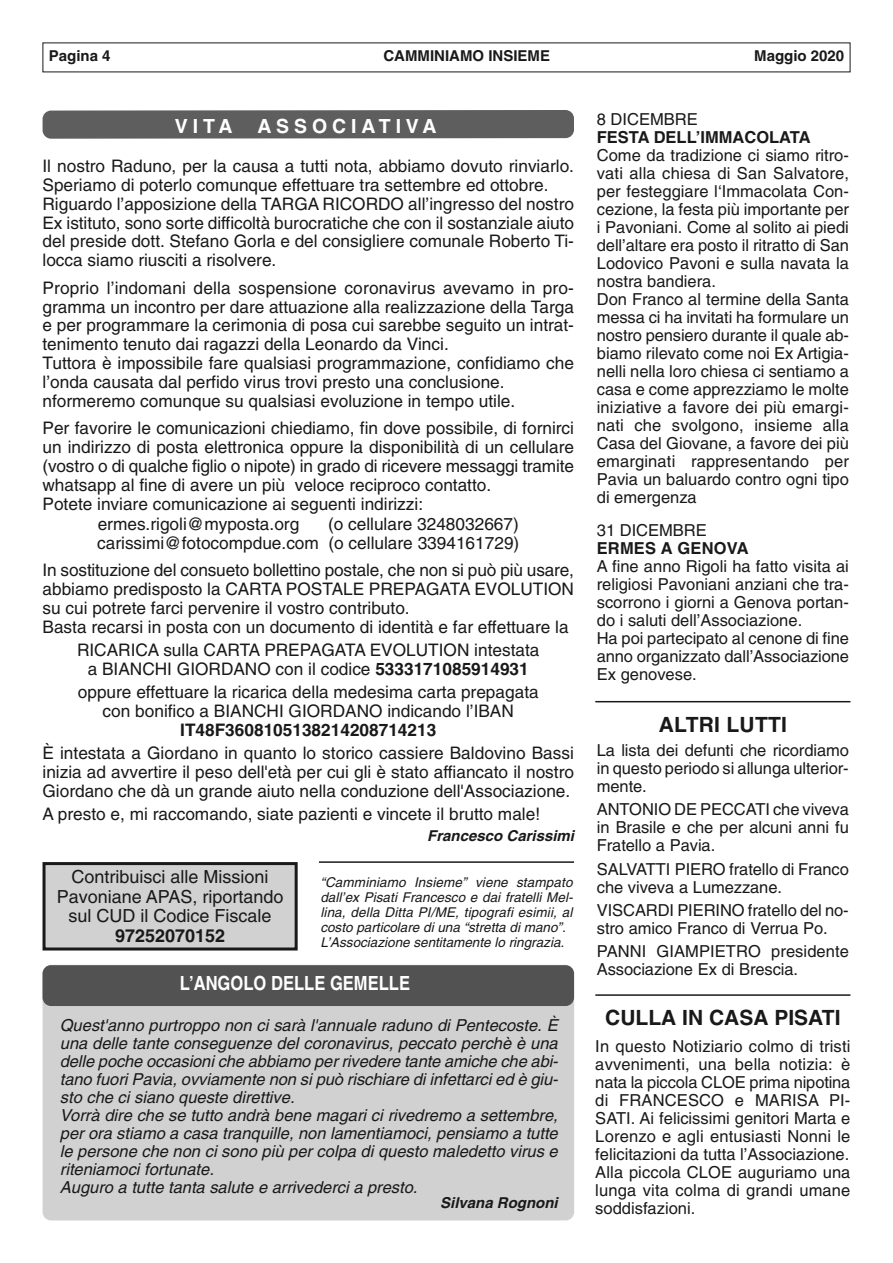
<style>
.page{position:relative;width:893px;height:1263px;background:#fff}
.page>*{position:absolute;margin:0;border:0;box-sizing:border-box;transform-origin:0 0}
.t1{font:700 21px "Helvetica";color:#191919}
.t2{font:700 19.5px "Helvetica";color:#fff;scale:.85 1}
.t3{font:700 19.5px "Helvetica";letter-spacing:.25em;color:#fff}
.t4{font:700 19.5px "Helvetica";color:#fff}
.t5{font:18px/19.5px "Helvetica";color:#191919;text-align:center}
.t6{font:700 18px "Helvetica";color:#191919}
.t7{font:17.25px/18.9px "Helvetica";color:#191919}
.t8{font:700 17.25px "Helvetica";color:#191919}
.t9{font:16.5px/18px "Helvetica";color:#191919}
.t10{font:italic 16.5px/18px "Helvetica";color:#191919}
.t11{font:700 16.5px "Helvetica";color:#191919}
.t12{font:700 15px "Helvetica";color:#191919}
.t13{font:italic 700 15px "Helvetica";color:#191919}
.t14{font:italic 13.5px/15px "Helvetica";letter-spacing:.005em;color:#191919}
.s1{font-weight:700}
</style>
<div class="page">
<div style="left:43px;top:965px;width:531px;height:255px;background:#d1d1d1;border-radius:9px"></div>
<div style="left:43px;top:965px;width:531px;height:41px;background:#525252;border-radius:9px"></div>
<hr style="left:319px;top:861px;width:255px;height:2px;background:#191919">
<hr style="left:595px;top:994px;width:255px;height:2px;background:#191919">
<div style="left:43px;top:110px;width:531px;height:29px;background:#5e5e5e"></div>
<hr style="left:595px;top:701px;width:255px;height:1px;background:#191919">
<div style="left:46px;top:865px;width:249px;height:82px;background:#d1d1d1"></div>
<div style="left:43px;top:862px;width:255px;height:88px;border:3px solid #191919"></div>
<p class="t12" style="left:49px;top:50px;width:63px">Pagina 4</p>
<p class="t12" style="left:383px;top:50px;width:168px">CAMMINIAMO INSIEME</p>
<p class="t12" style="left:754px;top:50px;width:92px">Maggio 2020</p>
<p class="t4" style="left:175px;top:119px;width:59px">VITA</p>
<p class="t3" style="left:257px;top:119px;width:181px">ASSOCIATIVA</p>
<p class="t7" style="left:43px;top:158px;width:533px">Il nostro Raduno, per la causa a tutti nota, abbiamo dovuto rinviarlo.<br>Speriamo di poterlo comunque effettuare tra settembre ed ottobre.<br>Riguardo l’apposizione della TARGA RICORDO all’ingresso del nostro Ex istituto, sono sorte difficoltà burocratiche che con il sostanziale aiuto del preside dott. Stefano Gorla e del consigliere comunale Roberto Ti&shy;locca siamo riusciti a risolvere.</p>
<p class="t7" style="left:43px;top:280px;width:533px">Proprio l’indomani della sospensione coronavirus avevamo in pro&shy;gramma un incontro per dare attuazione alla realizzazione della Targa e per programmare la cerimonia di posa cui sarebbe seguito un intrat&shy;tenimento tenuto dai ragazzi della Leonardo da Vinci.<br>Tuttora è impossibile fare qualsiasi programmazione, confidiamo che l’onda causata dal perfido virus trovi presto una conclusione. nformeremo comunque su qualsiasi evoluzione in tempo utile.</p>
<p class="t7" style="left:43px;top:420px;width:533px">Per favorire le comunicazioni chiediamo, fin dove possibile, di fornirci</p>
<p class="t7" style="left:43px;top:439px;width:533px">un indirizzo di posta elettronica oppure la disponibilità di un cellulare</p>
<p class="t7" style="left:43px;top:458px;width:533px">(vostro o di qualche figlio o nipote) in grado di ricevere messaggi tramite</p>
<p class="t7" style="left:43px;top:477px;width:450px">whatsapp al fine di avere un più veloce reciproco contatto.</p>
<p class="t7" style="left:43px;top:496px;width:382px">Potete inviare comunicazione ai seguenti indirizzi:</p>
<p class="t7" style="left:98px;top:516px;width:203px">ermes.rigoli@myposta.org</p>
<p class="t7" style="left:97px;top:516px;width:424px;text-align:right">(o cellulare 3248032667)<br>carissimi@fotocompdue.com (o cellulare 3394161729)</p>
<p class="t7" style="left:43px;top:562px;width:533px">In sostituzione del consueto bollettino postale, che non si può più usare, abbiamo predisposto la CARTA POSTALE PREPAGATA EVOLUTION su cui potrete farci pervenire il vostro contributo.<br>Basta recarsi in posta con un documento di identità e far effettuare la</p>
<p class="t7" style="left:77px;top:642px;width:464px;text-align:center">RICARICA sulla CARTA PREPAGATA EVOLUTION intestata a BIANCHI GIORDANO con il codice <span class="s1">5333171085914931</span></p>
<p class="t7" style="left:78px;top:684px;width:462px;text-align:center">oppure effettuare la ricarica della medesima carta prepagata con bonifico a BIANCHI GIORDANO indicando l’IBAN</p>
<p class="t8" style="left:180px;top:723px;width:258px">IT48F3608105138214208714213</p>
<p class="t7" style="left:43px;top:745px;width:533px;text-align:justify">È intestata a Giordano in quanto lo storico cassiere Baldovino Bassi inizia ad avvertire il peso dell'età per cui gli è stato affiancato il nostro Giordano che dà un grande aiuto nella conduzione dell'Associazione.</p>
<p class="t7" style="left:43px;top:806px;width:499px">A presto e, mi raccomando, siate pazienti e vincete il brutto male!</p>
<p class="t13" style="left:427px;top:830px;width:148px">Francesco Carissimi</p>
<p class="t5" style="left:57px;top:869px;width:228px">Contribuisci alle Missioni<br>Pavoniane APAS, riportando sul CUD il Codice Fiscale</p>
<p class="t6" style="left:115px;top:929px;width:112px">97252070152</p>
<p class="t14" style="left:320px;top:876px;width:254px">“Camminiamo Insieme” viene stampato dall’ex Pisati Francesco e dai fratelli Mel&shy;lina, della Ditta PI/ME, tipografi esimii, al costo particolare di una “stretta di mano”.<br>L’Associazione sentitamente lo ringrazia.</p>
<p class="t2" style="left:180px;top:976px;width:272px">L’ANGOLO DELLE GEMELLE</p>
<p class="t10" style="left:60px;top:1018px;width:499px">Quest'anno purtroppo non ci sarà l'annuale raduno di Pentecoste. È una delle tante conseguenze del coronavirus, peccato perchè è una delle poche occasioni che abbiamo per rivedere tante amiche che abi&shy;tano fuori Pavia, ovviamente non si può rischiare di infettarci ed è giu&shy;sto che ci siano queste direttive.<br>Vorrà dire che se tutto andrà bene magari ci rivedremo a settembre, per ora stiamo a casa tranquille, non lamentiamoci, pensiamo a tutte le persone che non ci sono più per colpa di questo maledetto virus e riteniamoci fortunate.<br>Auguro a tutte tanta salute e arrivederci a presto.</p>
<p class="t13" style="left:440px;top:1197px;width:119px">Silvana Rognoni</p>
<p class="t9" style="left:597px;top:112px;width:102px">8 DICEMBRE</p>
<p class="t11" style="left:597px;top:131px;width:215px">FESTA DELL’IMMACOLATA</p>
<p class="t9" style="left:597px;top:148px;width:254px">Come da tradizione ci siamo ritro&shy;vati alla chiesa di San Salvatore, per festeggiare l‘Immacolata Con&shy;cezione, la festa più importante per i Pavoniani. Come al solito ai piedi dell’altare era posto il ritratto di San<br>Lodovico Pavoni e sulla navata la nostra bandiera.<br>Don Franco al termine della Santa messa ci ha invitati ha formulare un nostro pensiero durante il quale ab&shy;biamo rilevato come noi Ex Artigia&shy;nelli nella loro chiesa ci sentiamo a casa e come apprezziamo le molte iniziative a favore dei più emargi&shy;nati che svolgono, insieme alla<br>Casa del Giovane, a favore dei più emarginati rappresentando per<br>Pavia un baluardo contro ogni tipo di emergenza</p>
<p class="t9" style="left:597px;top:523px;width:112px">31 DICEMBRE</p>
<p class="t11" style="left:597px;top:542px;width:153px">ERMES A GENOVA</p>
<p class="t9" style="left:597px;top:559px;width:254px">A fine anno Rigoli ha fatto visita ai religiosi Pavoniani anziani che tra&shy;scorrono i giorni a Genova portan&shy;do i saluti dell’Associazione.<br>Ha poi partecipato al cenone di fine anno organizzato dall’Associazione<br>Ex genovese.</p>
<p class="t1" style="left:659px;top:717px;width:130px">ALTRI LUTTI</p>
<p class="t9" style="left:597px;top:743px;width:254px;text-align:justify">La lista dei defunti che ricordiamo in questo periodo si allunga ulterior&shy;mente.</p>
<p class="t9" style="left:597px;top:802px;width:254px;text-align:justify">ANTONIO DE PECCATI che viveva in Brasile e che per alcuni anni fu Fratello a Pavia.</p>
<p class="t9" style="left:597px;top:861px;width:254px">SALVATTI PIERO fratello di Franco che viveva a Lumezzane.</p>
<p class="t9" style="left:597px;top:902px;width:253px">VISCARDI PIERINO fratello del no&shy;stro amico Franco di Verrua Po.</p>
<p class="t9" style="left:597px;top:943px;width:254px">PANNI GIAMPIETRO presidente<br>Associazione Ex di Brescia.</p>
<p class="t1" style="left:605px;top:1010px;width:237px">CULLA IN CASA PISATI</p>
<p class="t9" style="left:595px;top:1038px;width:257px;text-align:justify">In questo Notiziario colmo di tristi avvenimenti, una bella notizia: è nata la piccola CLOE prima nipotina di FRANCESCO e MARISA PI-SATI. Ai felicissimi genitori Marta e Lorenzo e agli entusiasti Nonni le felicitazioni da tutta l’Associazione.<br>Alla piccola CLOE auguriamo una lunga vita colma di grandi umane soddisfazioni.</p>
</div>
